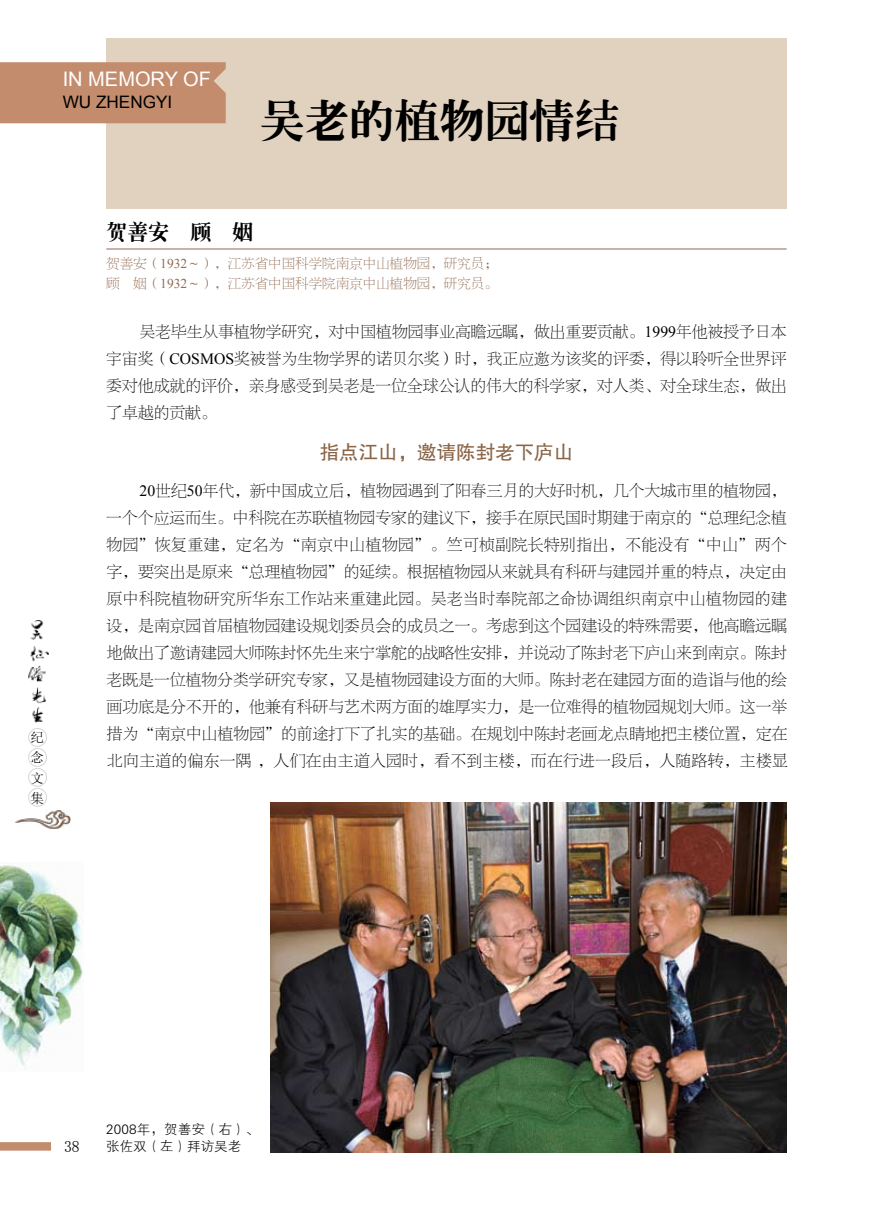
<style>
.page{position:relative;width:893px;height:1212px;background:#fff}
.page>*{position:absolute;margin:0;border:0;box-sizing:border-box;transform-origin:0 0}
.t1{font:45px "CT Lao Song SJ";color:#000}
.t2{font:21px "CT Lao Song SJ";color:#000}
.t3{font:19.95px "Arial";color:#fff}
.t4{font:19.5px "FZHTK GBK1 0";color:#8a6547}
.t5{font:17.1px "Arial";color:#000}
.t6{font:15.75px/27px "FZBSK GBK1 0";letter-spacing:.005em;color:#000;text-align:justify}
.t7{font:15.75px "Sim Sun";color:#000}
.t8{font:13.5px/19.5px "FZBSK GBK1 0";color:#916950}
.t9{font:13.5px/16.2px "FZXH1 K GBK1 0";letter-spacing:.01em;color:#000}
.t10{font:13.5px/20.2px "Sim Sun";color:#000;text-align:justify}
.s1{font-family:"Times New Roman"}
</style>
<div class="page">
<div style="left:106px;top:38px;width:681px;height:170px;background:#e1d2c0"></div>
<div style="left:0;top:62px;width:226px;height:61px;background:#c38c6d"></div>
<hr style="left:106px;top:249px;width:681px;height:1px;background:#916950">
<div style="left:28px;top:728px;width:19px;height:19px;border:1px solid #d5d7d8;border-radius:50%"></div>
<div style="left:28px;top:748px;width:19px;height:18px;border:1px solid #d5d7d8;border-radius:50%"></div>
<div style="left:28px;top:768px;width:19px;height:18px;border:1px solid #d5d7d8;border-radius:50%"></div>
<div style="left:28px;top:788px;width:19px;height:18px;border:1px solid #d5d7d8;border-radius:50%"></div>
<img style="left:15px;top:810px;width:55px;height:19px">
<img style="left:28px;top:621px;width:21px;height:102px">
<img style="left:0;top:862px;width:84px;height:204px">
<div style="left:0;top:1142px;width:51px;height:8px;background:#c38c6d"></div>
<img style="left:270px;top:802px;width:517px;height:350px">
<p class="t3" style="left:63px;top:66px;width:150px">IN MEMORY OF</p>
<p class="t5" style="left:63px;top:90px;width:111px">WU ZHENGYI</p>
<p class="t1" style="left:259px;top:97px;width:361px">吴老的植物园情结</p>
<p class="t10" style="left:31px;top:727px;width:14px">纪念文集</p>
<p class="t2" style="left:106px;top:221px;width:148px">贺善安　顾　姻</p>
<p class="t8" style="left:106px;top:254px;width:393px">贺善安（<span class="s1">1932</span>～），江苏省中国科学院南京中山植物园，研究员；顾 姻（<span class="s1">1932</span>～），江苏省中国科学院南京中山植物园，研究员。</p>
<p class="t6" style="left:106px;top:318px;width:682px;text-indent:33px">吴老毕生从事植物学研究，对中国植物园事业高瞻远瞩，做出重要贡献。<span class="s1">1999</span>年他被授予日本宇宙奖（<span class="s1">COSMOS</span>奖被誉为生物学界的诺贝尔奖）时，我正应邀为该奖的评委，得以聆听全世界评委对他成就的评价，亲身感受到吴老是一位全球公认的伟大的科学家，对人类、对全球生态，做出了卓越的贡献。</p>
<p class="t4" style="left:320px;top:442px;width:255px">指点江山，邀请陈封老下庐山</p>
<p class="t6" style="left:106px;top:477px;width:683px;text-indent:33px"><span class="s1">20</span>世纪<span class="s1">50</span>年代，新中国成立后，植物园遇到了阳春三月的大好时机，几个大城市里的植物园，一个个应运而生。中科院在苏联植物园专家的建议下，接手在原民国时期建于南京的“总理纪念植物园”恢复重建，定名为“南京中山植物园”。竺可桢副院长特别指出，不能没有“中山”两个字，要突出是原来“总理植物园”的延续。根据植物园从来就具有科研与建园并重的特点，决定由原中科院植物研究所华东工作站来重建此园。吴老当时奉院部之命协调组织南京中山植物园的建设，是南京园首届植物园建设规划委员会的成员之一。考虑到这个园建设的特殊需要，他高瞻远瞩地做出了邀请建园大师陈封怀先生来宁掌舵的战略性安排，并说动了陈封老下庐山来到南京。陈封老既是一位植物分类学研究专家，又是植物园建设方面的大师。陈封老在建园方面的造诣与他的绘画功底是分不开的，他兼有科研与艺术两方面的雄厚实力，是一位难得的植物园规划大师。这一举措为“南京中山植物园”的前途打下了扎实的基础。在规划中陈封老画龙点睛地把主楼位置，定在北向主道的偏东一隅，人们在由主道入园时，看不到主楼，而在行进一段后，人随路转，主楼显</p>
<p class="t7" style="left:64px;top:1138px;width:17px">38</p>
<p class="t9" style="left:106px;top:1122px;width:155px">2008年，贺善安（右）、张佐双（左）拜访吴老</p>
</div>
